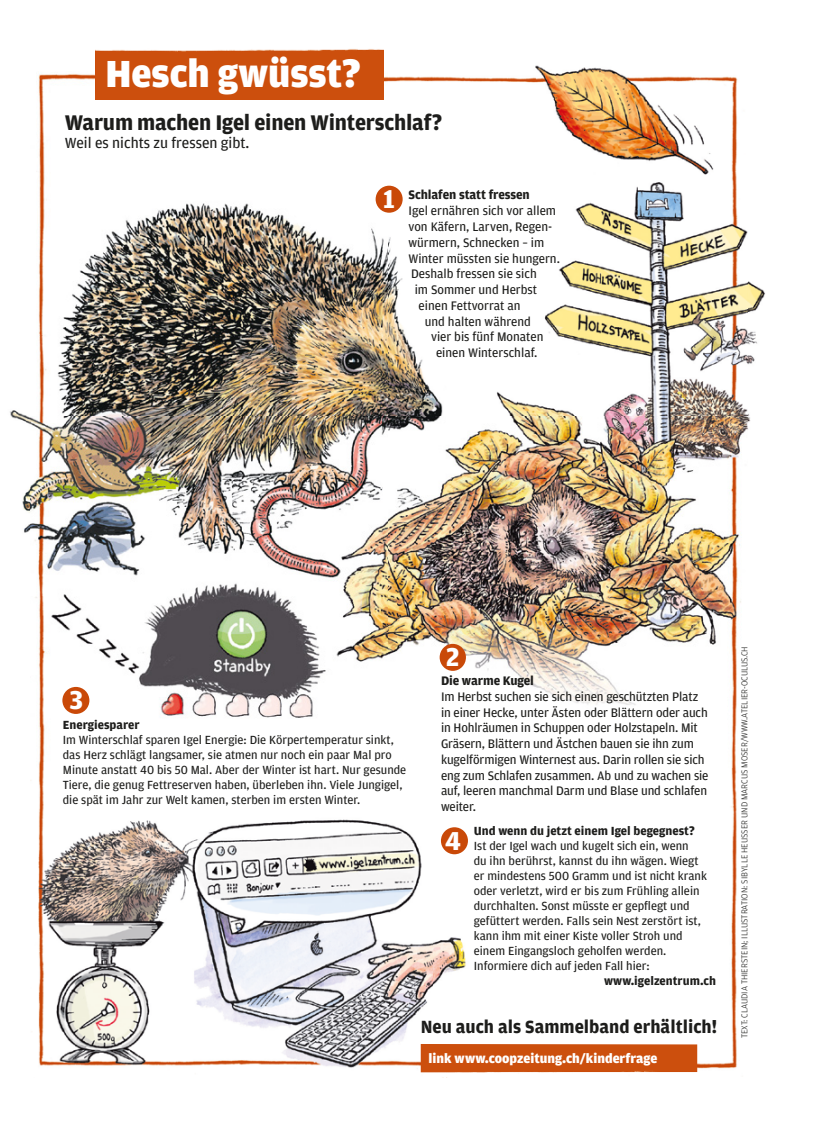
<style>
.page{position:relative;width:833px;height:1134px;background:#fff}
.page>*{position:absolute;margin:0;border:0;box-sizing:border-box;transform-origin:0 0}
.t1{font:900 40px "Amplitude";color:#fff}
.t2{font:700 27.5px "Amplitude";color:#fff}
.t3{font:700 22.5px "Amplitude";letter-spacing:-.01em;color:#1d1d1b}
.t4{font:700 18.75px "Amplitude";color:#1d1d1b}
.t5{font:15.5px "Amplitude";color:#1d1d1b}
.t6{font:900 13.75px "Amplitude";color:#fff}
.t7{font:13.12px/15.8px "Amplitude";letter-spacing:-.01em;color:#1d1d1b}
.t8{font:700 13.12px "Amplitude";letter-spacing:-.01em;color:#1d1d1b}
.t9{font:12.5px/15px "Amplitude";color:#1d1d1b}
.t10{font:700 12.5px "Amplitude";color:#1d1d1b}
.t11{font:300 9px "Amplitude";color:#1d1d1b}
</style>
<div class="page">
<img style="left:30px;top:97px;width:718px;height:981px">
<img style="left:38px;top:53px;width:700px;height:44px">
<img style="left:10px;top:410px;width:20px;height:123px">
<img style="left:748px;top:281px;width:17px;height:141px">
<div style="left:740px;top:646px;width:8px;height:409px;background:#fff"></div>
<div style="left:95px;top:49px;width:288px;height:51px;background:#cc4f0d"></div>
<div style="left:421px;top:1044px;width:276px;height:28px;background:#cc4f0d"></div>
<div style="left:441px;top:827px;width:27px;height:27px;background:#c94908;border-radius:50%"></div>
<div style="left:439px;top:644px;width:27px;height:27px;background:#c94908;border-radius:50%"></div>
<div style="left:375px;top:186px;width:27px;height:27px;background:#c94908;border-radius:50%"></div>
<div style="left:62px;top:687px;width:27px;height:27px;background:#c94908;border-radius:50%"></div>
<h1 class="t1" style="left:105px;top:51px;width:257px">Hesch gwüsst?</h1>
<h3 class="t3" style="left:65px;top:110px;width:379px">Warum machen Igel einen Winterschlaf?</h3>
<p class="t5" style="left:65px;top:135px;width:186px">Weil es nichts zu fressen gibt.</p>
<h2 class="t2" style="left:383px;top:184px;width:13px">1</h2>
<p class="t8" style="left:408px;top:188px;width:123px">Schlafen statt fressen</p>
<p class="t7" style="left:408px;top:203px;width:149px">Igel ernähren sich vor allem</p>
<p class="t7" style="left:408px;top:219px;width:145px">von Käfern, Larven, Regen-</p>
<p class="t7" style="left:408px;top:235px;width:137px">würmern, Schnecken – im</p>
<p class="t7" style="left:408px;top:250px;width:153px">Winter müssten sie hungern.</p>
<p class="t7" style="left:411px;top:266px;width:127px">Deshalb fressen sie sich</p>
<p class="t7" style="left:415px;top:282px;width:124px">im Sommer und Herbst</p>
<p class="t7" style="left:418px;top:298px;width:104px">einen Fettvorrat an</p>
<p class="t7" style="left:425px;top:313px;width:108px">und halten während</p>
<p class="t7" style="left:431px;top:329px;width:114px">vier bis fünf Monaten</p>
<p class="t7" style="left:436px;top:345px;width:103px">einen Winterschlaf.</p>
<h2 class="t2" style="left:69px;top:685px;width:15px">3</h2>
<p class="t10" style="left:63px;top:717px;width:78px">Energiesparer</p>
<p class="t9" style="left:63px;top:732px;width:345px">Im Winterschlaf sparen Igel Energie: Die Körpertemperatur sinkt, das Herz schlägt langsamer, sie atmen nur noch ein paar Mal pro Minute anstatt 40 bis 50 Mal. Aber der Winter ist hart. Nur gesunde Tiere, die genug Fettreserven haben, überleben ihn. Viele Jungigel, die spät im Jahr zur Welt kamen, sterben im ersten Winter.</p>
<h2 class="t2" style="left:446px;top:642px;width:15px">2</h2>
<p class="t8" style="left:441px;top:673px;width:94px">Die warme Kugel</p>
<p class="t7" style="left:441px;top:689px;width:269px">Im Herbst suchen sie sich einen geschützten Platz in einer Hecke, unter Ästen oder Blättern oder auch in Hohlräumen in Schuppen oder Holzstapeln. Mit Gräsern, Blättern und Ästchen bauen sie ihn zum kugelförmigen Winternest aus. Darin rollen sie sich eng zum Schlafen zusammen. Ab und zu wachen sie auf, leeren manchmal Darm und Blase und schlafen weiter.</p>
<h2 class="t2" style="left:445px;top:825px;width:18px">4</h2>
<p class="t10" style="left:474px;top:824px;width:222px">Und wenn du jetzt einem Igel begegnest?</p>
<p class="t9" style="left:474px;top:838px;width:235px">Ist der Igel wach und kugelt sich ein, wenn<br>du ihn berührst, kannst du ihn wägen. Wiegt er mindestens 500 Gramm und ist nicht krank oder verletzt, wird er bis zum Frühling allein durchhalten. Sonst müsste er gepflegt und gefüttert werden. Falls sein Nest zerstört ist, kann ihm mit einer Kiste voller Stroh und einem Eingangsloch geholfen werden.<br>Informiere dich auf jeden Fall hier:</p>
<p class="t10" style="left:604px;top:974px;width:113px">www.igelzentrum.ch</p>
<h3 class="t4" style="left:421px;top:1016px;width:298px">Neu auch als Sammelband erhältlich!</h3>
<p class="t6" style="left:428px;top:1050px;width:230px">link www.coopzeitung.ch/kinderfrage</p>
<p class="t11" style="left:739px;top:1038px;width:394px;rotate:-90deg">TEXT: CLAUDIA THIERSTEIN; ILLUSTRATION: SIBYLLE HEUSSER UND MARCUS MOSER/WWW.ATELIER-OCULUS.CH</p>
</div>
